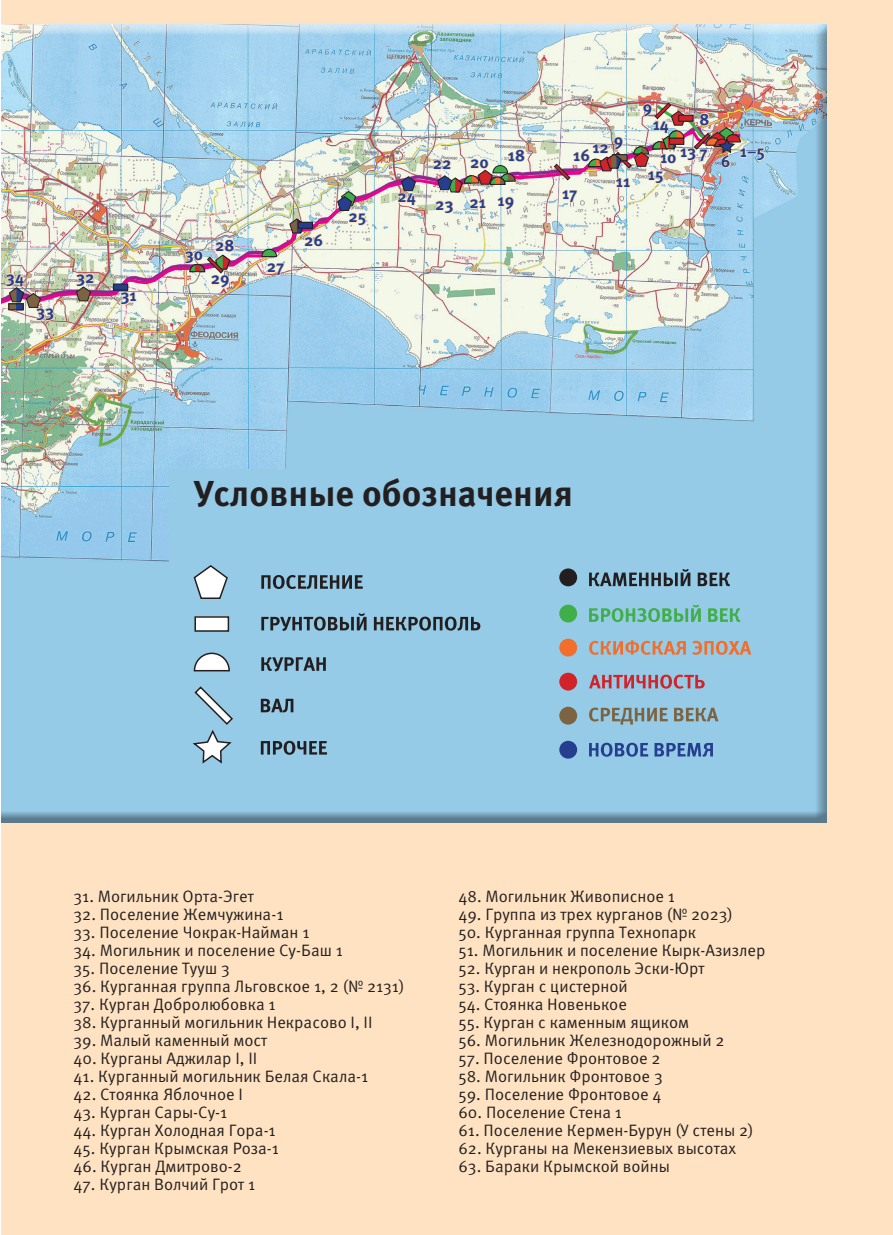
<style>
.page{position:relative;width:893px;height:1235px;background:#fff}
.page>*{position:absolute;margin:0;border:0;box-sizing:border-box;transform-origin:0 0}
.t1{font:700 36px "Meta Pro";color:#231f20}
.t2{font:16.5px "Meta Pro";color:#231f20}
.t3{font:700 16.5px "Meta Pro";color:#253f8e}
</style>
<div class="page">
<div style="left:1px;top:0;width:892px;height:1234px;background:#fee2c1"></div>
<div style="left:1px;top:24px;width:825px;height:798px;background:#231f20;opacity:.45"></div>
<img style="left:1px;top:128px;width:721px;height:579px">
<div style="left:169px;top:469px;width:615px;height:315px;background:#95cbe7"></div>
<svg style="left:589px;top:569px;width:141px;height:17px"></svg>
<svg style="left:589px;top:604px;width:151px;height:18px"></svg>
<svg style="left:589px;top:640px;width:162px;height:14px"></svg>
<svg style="left:589px;top:674px;width:115px;height:14px"></svg>
<svg style="left:589px;top:707px;width:129px;height:17px"></svg>
<svg style="left:589px;top:742px;width:124px;height:14px"></svg>
<div style="left:559px;top:568px;width:18px;height:18px;background:#231f20;border-radius:50%"></div>
<div style="left:559px;top:604px;width:18px;height:18px;background:#40ae49;border-radius:50%"></div>
<div style="left:559px;top:638px;width:18px;height:18px;background:#f36e2a;border-radius:50%"></div>
<div style="left:559px;top:672px;width:18px;height:18px;background:#d1232a;border-radius:50%"></div>
<div style="left:559px;top:706px;width:18px;height:18px;background:#7c6442;border-radius:50%"></div>
<div style="left:559px;top:740px;width:18px;height:18px;background:#253f8e;border-radius:50%"></div>
<svg style="left:261px;top:575px;width:102px;height:14px"></svg>
<svg style="left:261px;top:613px;width:219px;height:18px"></svg>
<svg style="left:261px;top:657px;width:65px;height:14px"></svg>
<svg style="left:261px;top:698px;width:32px;height:14px"></svg>
<svg style="left:261px;top:740px;width:66px;height:14px"></svg>
<div style="left:195px;top:617px;width:33px;height:14px;background:#fff"></div>
<div style="left:194px;top:616px;width:35px;height:15px;border:2px solid #231f20"></div>
<svg style="left:193px;top:565px;width:35px;height:34px"></svg>
<svg style="left:193px;top:652px;width:37px;height:20px"></svg>
<svg style="left:192px;top:686px;width:41px;height:78px"></svg>
<div style="left:113px;top:284px;width:15px;height:6px;background:#253f8e"></div>
<div style="left:113px;top:283px;width:15px;height:7px;border:1px solid #231f20"></div>
<svg style="left:393px;top:176px;width:24px;height:31px"></svg>
<img style="left:261px;top:218px;width:63px;height:60px">
<svg style="left:119px;top:291px;width:19px;height:15px"></svg>
<svg style="left:74px;top:272px;width:21px;height:29px"></svg>
<img style="left:4px;top:272px;width:51px;height:49px">
<img style="left:183px;top:238px;width:52px;height:51px">
<svg style="left:337px;top:190px;width:30px;height:37px"></svg>
<div style="left:298px;top:222px;width:14px;height:6px;background:#253f8e"></div>
<div style="left:298px;top:222px;width:15px;height:6px;border:1px solid #231f20"></div>
<img style="left:553px;top:102px;width:213px;height:102px">
<img style="left:428px;top:148px;width:98px;height:66px">
<p class="t3" style="left:6px;top:266px;width:20px">34</p>
<p class="t3" style="left:36px;top:301px;width:20px">33</p>
<p class="t3" style="left:76px;top:266px;width:20px">32</p>
<p class="t3" style="left:121px;top:285px;width:18px">31</p>
<p class="t3" style="left:185px;top:244px;width:20px">30</p>
<p class="t3" style="left:215px;top:234px;width:21px">28</p>
<p class="t3" style="left:211px;top:268px;width:20px">29</p>
<p class="t3" style="left:267px;top:256px;width:19px">27</p>
<p class="t3" style="left:304px;top:229px;width:20px">26</p>
<p class="t3" style="left:349px;top:206px;width:19px">25</p>
<p class="t3" style="left:398px;top:186px;width:20px">24</p>
<p class="t3" style="left:614px;top:130px;width:11px">9</p>
<p class="t3" style="left:592px;top:137px;width:18px">12</p>
<p class="t3" style="left:508px;top:145px;width:19px">18</p>
<p class="t3" style="left:573px;top:145px;width:18px">16</p>
<p class="t3" style="left:562px;top:183px;width:17px">17</p>
<p class="t3" style="left:433px;top:153px;width:58px">22 20</p>
<p class="t3" style="left:616px;top:171px;width:16px">11</p>
<p class="t3" style="left:435px;top:192px;width:81px">23 21 19</p>
<p class="t3" style="left:643px;top:96px;width:11px">9</p>
<p class="t3" style="left:653px;top:113px;width:18px">14</p>
<p class="t3" style="left:699px;top:108px;width:11px">8</p>
<p class="t3" style="left:680px;top:141px;width:29px">137</p>
<p class="t3" style="left:660px;top:147px;width:18px">10</p>
<p class="t3" style="left:648px;top:164px;width:17px">15</p>
<p class="t3" style="left:721px;top:151px;width:11px">6</p>
<p class="t3" style="left:740px;top:141px;width:27px">1–5</p>
<h1 class="t1" style="left:194px;top:470px;width:380px">Условные обозначения</h1>
<p class="t2" style="left:74px;top:885px;width:182px">31. Могильник Орта-Эгет</p>
<p class="t2" style="left:74px;top:903px;width:211px">32. Поселение Жемчужина-1</p>
<p class="t2" style="left:74px;top:921px;width:237px">33. Поселение Чокрак-Найман 1</p>
<p class="t2" style="left:74px;top:939px;width:271px">34. Могильник и поселение Су-Баш 1</p>
<p class="t2" style="left:74px;top:957px;width:158px">35. Поселение Тууш 3</p>
<p class="t2" style="left:74px;top:975px;width:332px">36. Курганная группа Льговское 1, 2 (№ 2131)</p>
<p class="t2" style="left:74px;top:993px;width:204px">37. Курган Добролюбовка 1</p>
<p class="t2" style="left:74px;top:1011px;width:300px">38. Курганный могильник Некрасово I, II</p>
<p class="t2" style="left:74px;top:1029px;width:195px">39. Малый каменный мост</p>
<p class="t2" style="left:74px;top:1047px;width:185px">40. Курганы Аджилар I, II</p>
<p class="t2" style="left:74px;top:1065px;width:296px">41. Курганный могильник Белая Скала-1</p>
<p class="t2" style="left:74px;top:1083px;width:171px">42. Стоянка Яблочное I</p>
<p class="t2" style="left:74px;top:1101px;width:155px">43. Курган Сары-Су-1</p>
<p class="t2" style="left:74px;top:1119px;width:204px">44. Курган Холодная Гора-1</p>
<p class="t2" style="left:74px;top:1137px;width:207px">45. Курган Крымская Роза-1</p>
<p class="t2" style="left:74px;top:1155px;width:170px">46. Курган Дмитрово-2</p>
<p class="t2" style="left:74px;top:1173px;width:183px">47. Курган Волчий Грот 1</p>
<p class="t2" style="left:458px;top:885px;width:218px">48. Могильник Живописное 1</p>
<p class="t2" style="left:458px;top:903px;width:276px">49. Группа из трех курганов (№ 2023)</p>
<p class="t2" style="left:458px;top:921px;width:239px">50. Курганная группа Технопарк</p>
<p class="t2" style="left:458px;top:939px;width:308px">51. Могильник и поселение Кырк-Азизлер</p>
<p class="t2" style="left:458px;top:957px;width:248px">52. Курган и некрополь Эски-Юрт</p>
<p class="t2" style="left:458px;top:975px;width:171px">53. Курган с цистерной</p>
<p class="t2" style="left:458px;top:993px;width:170px">54. Стоянка Новенькое</p>
<p class="t2" style="left:458px;top:1011px;width:232px">55. Курган с каменным ящиком</p>
<p class="t2" style="left:458px;top:1029px;width:267px">56. Могильник Железнодорожный 2</p>
<p class="t2" style="left:458px;top:1047px;width:204px">57. Поселение Фронтовое 2</p>
<p class="t2" style="left:458px;top:1065px;width:206px">58. Могильник Фронтовое 3</p>
<p class="t2" style="left:458px;top:1083px;width:205px">59. Поселение Фронтовое 4</p>
<p class="t2" style="left:458px;top:1101px;width:165px">60. Поселение Стена 1</p>
<p class="t2" style="left:458px;top:1119px;width:296px">61. Поселение Кермен-Бурун (У стены 2)</p>
<p class="t2" style="left:458px;top:1137px;width:279px">62. Курганы на Мекензиевых высотах</p>
<p class="t2" style="left:458px;top:1155px;width:213px">63. Бараки Крымской войны</p>
</div>
